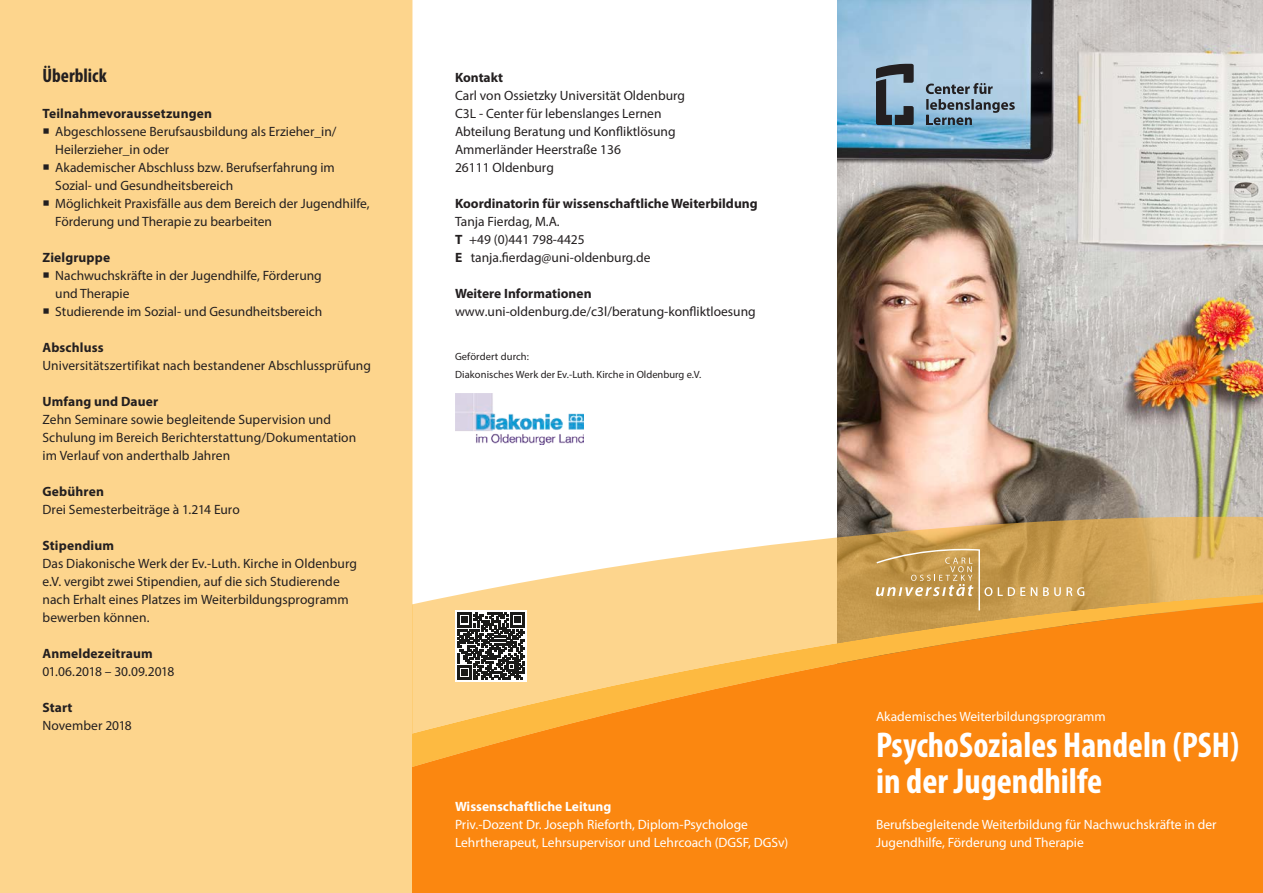
<style>
.page{position:relative;width:1263px;height:893px;background:#fff}
.page>*{position:absolute;margin:0;border:0;box-sizing:border-box;transform-origin:0 0}
.t1{font:700 condensed 36px/36px "Myriad Pro";color:#fff}
.t2{font:700 condensed 19.5px "Myriad Pro";color:#231f20}
.t3{font:13.5px/18px "Myriad Pro";color:#231f20}
.t4{font:13.5px/18px "Myriad Pro";color:#fff}
.t5{font:700 13.5px "Myriad Pro";letter-spacing:.005em;color:#231f20}
.t6{font:700 13.5px "Myriad Pro";color:#fff}
.t7{font:13.5px "Myriad Pro";letter-spacing:-.025em;color:#231f20}
.t8{font:10.5px/18px "Myriad Pro";letter-spacing:.005em;color:#231f20}
.s1{font-weight:700}
</style>
<div class="page">
<img style="left:838px;top:0;width:425px;height:517px">
<div style="left:0;top:0;width:412px;height:392px;background:#fdd58d"></div>
<div style="left:0;top:392px;width:412px;height:107px;background:#fdd58d"></div>
<div style="left:0;top:499px;width:412px;height:394px;background:#fdd58d"></div>
<svg style="left:926px;top:83px;width:89px;height:42px;background:#839db1"></svg>
<svg style="left:876px;top:64px;width:38px;height:61px;background:#5c6b78"></svg>
<svg style="left:412px;top:517px;width:851px;height:75px"></svg>
<svg style="left:412px;top:592px;width:851px;height:7px;background:#eec680"></svg>
<svg style="left:412px;top:599px;width:851px;height:294px;background:#fa9525"></svg>
<svg style="left:998px;top:587px;width:27px;height:9px"></svg>
<svg style="left:1031px;top:587px;width:6px;height:9px"></svg>
<svg style="left:1043px;top:587px;width:41px;height:9px"></svg>
<svg style="left:876px;top:549px;width:116px;height:61px;background:#c69e5a"></svg>
<hr style="left:472px;top:460px;width:1px;height:62px;background:#fff">
<img style="left:455px;top:393px;width:128px;height:51px">
<svg style="left:455px;top:610px;width:72px;height:72px"></svg>
<svg style="left:457px;top:613px;width:67px;height:67px"></svg>
<svg style="left:44px;top:128px;width:5px;height:6px"></svg>
<svg style="left:44px;top:164px;width:5px;height:5px"></svg>
<svg style="left:44px;top:200px;width:5px;height:5px"></svg>
<svg style="left:44px;top:272px;width:5px;height:5px"></svg>
<svg style="left:44px;top:308px;width:5px;height:5px"></svg>
<h2 class="t2" style="left:43px;top:63px;width:66px">Überblick</h2>
<p class="t5" style="left:43px;top:104px;width:171px">Teilnahmevoraussetzungen</p>
<p class="t3" style="left:55px;top:122px;width:316px">Abgeschlossene Berufsausbildung als Erzieher_in/ Heilerzieher_in oder<br>Akademischer Abschluss bzw. Berufserfahrung im Sozial- und Gesundheitsbereich<br>Möglichkeit Praxisfälle aus dem Bereich der Jugendhilfe, Förderung und Therapie zu bearbeiten</p>
<p class="t5" style="left:43px;top:248px;width:69px">Zielgruppe</p>
<p class="t3" style="left:55px;top:266px;width:269px">Nachwuchskräfte in der Jugendhilfe, Förderung und Therapie<br>Studierende im Sozial- und Gesundheitsbereich</p>
<p class="t5" style="left:43px;top:338px;width:63px">Abschluss</p>
<p class="t3" style="left:43px;top:356px;width:330px">Universitätszertifikat nach bestandener Abschlussprüfung</p>
<p class="t5" style="left:43px;top:392px;width:117px">Umfang und Dauer</p>
<p class="t3" style="left:43px;top:410px;width:315px">Zehn Seminare sowie begleitende Supervision und<br>Schulung im Bereich Berichterstattung/Dokumentation im Verlauf von anderthalb Jahren</p>
<p class="t5" style="left:43px;top:482px;width:63px">Gebühren</p>
<p class="t3" style="left:43px;top:500px;width:199px">Drei Semesterbeiträge à 1.214 Euro</p>
<p class="t5" style="left:43px;top:536px;width:73px">Stipendium</p>
<p class="t3" style="left:43px;top:554px;width:316px">Das Diakonische Werk der Ev.-Luth. Kirche in Oldenburg e.V. vergibt zwei Stipendien, auf die sich Studierende nach Erhalt eines Platzes im Weiterbildungsprogramm bewerben können.</p>
<p class="t5" style="left:43px;top:644px;width:112px">Anmeldezeitraum</p>
<p class="t7" style="left:43px;top:663px;width:133px">01.06.2018 – 30.09.2018</p>
<p class="t5" style="left:43px;top:698px;width:32px">Start</p>
<p class="t3" style="left:43px;top:716px;width:91px">November 2018</p>
<p class="t5" style="left:455px;top:68px;width:50px">Kontakt</p>
<p class="t3" style="left:455px;top:86px;width:232px">Carl von Ossietzky Universität Oldenburg<br>C3L - Center für lebenslanges Lernen<br>Abteilung Beratung und Konfliktlösung<br>Ammerländer Heerstraße 136<br>26111 Oldenburg</p>
<p class="t5" style="left:455px;top:194px;width:304px">Koordinatorin für wissenschaftliche Weiterbildung</p>
<p class="t3" style="left:455px;top:212px;width:197px">Tanja Fierdag, M.A.<br><span class="s1">T</span> +49 (0)441 798-4425<br><span class="s1">E</span> tanja.fierdag@uni-oldenburg.de</p>
<p class="t5" style="left:455px;top:284px;width:138px">Weitere Informationen</p>
<p class="t3" style="left:455px;top:302px;width:302px">www.uni-oldenburg.de/c3l/beratung-konfliktloesung</p>
<p class="t8" style="left:455px;top:347px;width:248px">Gefördert durch:<br>Diakonisches Werk der Ev.-Luth. Kirche in Oldenburg e.V.</p>
<p class="t6" style="left:455px;top:797px;width:158px">Wissenschaftliche Leitung</p>
<p class="t4" style="left:455px;top:815px;width:335px">Priv.-Dozent Dr. Joseph Rieforth, Diplom-Psychologe<br>Lehrtherapeut, Lehrsupervisor und Lehrcoach (DGSF, DGSv)</p>
<p class="t4" style="left:876px;top:707px;width:231px">Akademisches Weiterbildungsprogramm</p>
<h1 class="t1" style="left:876px;top:726px;width:365px">PsychoSoziales Handeln (PSH) in der Jugendhilfe</h1>
<p class="t4" style="left:876px;top:815px;width:342px">Berufsbegleitende Weiterbildung für Nachwuchskräfte in der<br>Jugendhilfe, Förderung und Therapie</p>
</div>
